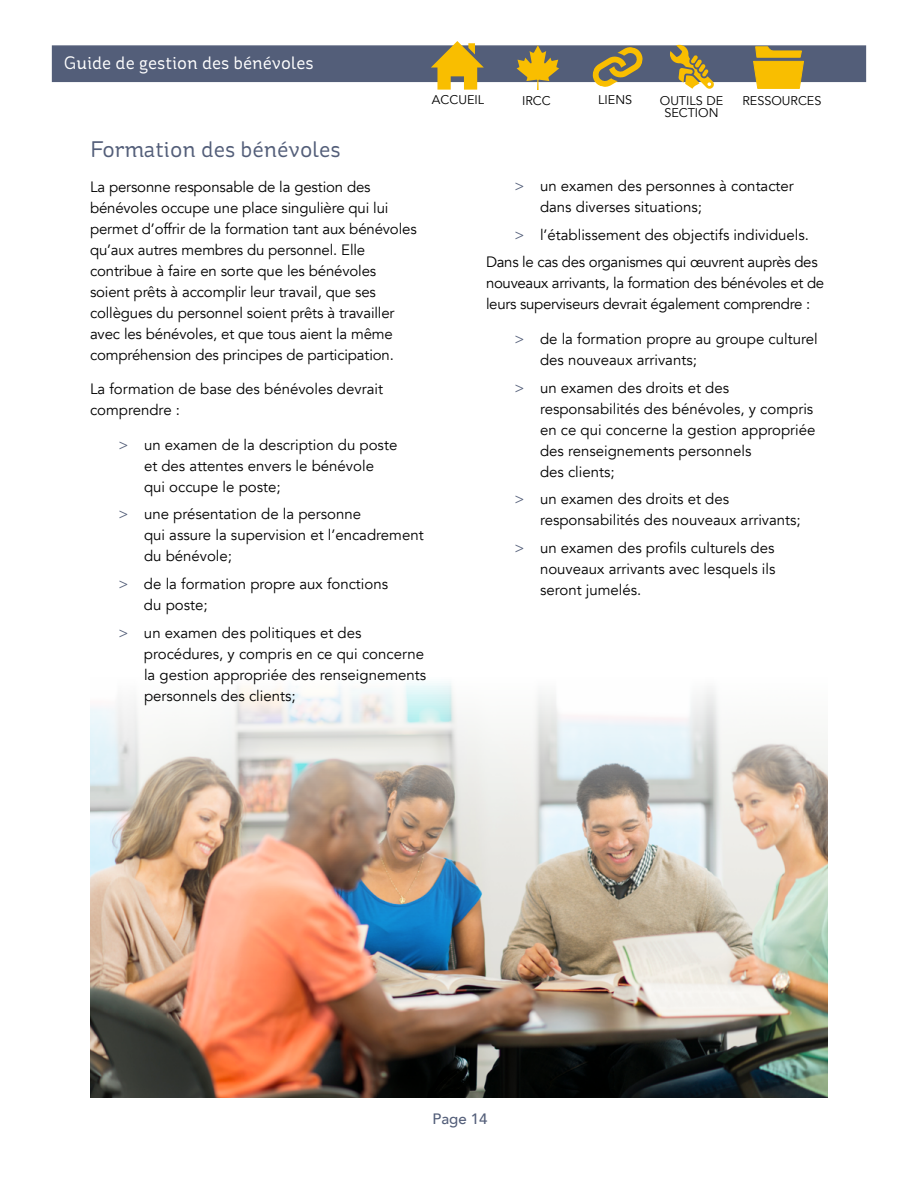
<style>
.page{position:relative;width:918px;height:1188px;background:#fff}
.page>*{position:absolute;margin:0;border:0;box-sizing:border-box;transform-origin:0 0}
.t1{font:22.5px "St Ryde";color:#535e79}
.t2{font:18px "St Ryde";color:#fff}
.t3{font:15px/21px "Avenir";color:#000}
.t4{font:15px/21px "Avenir";letter-spacing:-.02em;color:#000}
.t5{font:500 15px "Avenir";color:#535e79}
.t6{font:12.6px "Avenir";color:#000}
.s1{color:#535e79}
</style>
<div class="page">
<div style="left:52px;top:45px;width:814px;height:37px;background:#535e79;border:2px solid #535e79"></div>
<svg style="left:753px;top:46px;width:51px;height:43px"></svg>
<svg style="left:517px;top:45px;width:42px;height:45px"></svg>
<svg style="left:591px;top:45px;width:53px;height:42px"></svg>
<svg style="left:431px;top:41px;width:53px;height:49px"></svg>
<svg style="left:670px;top:45px;width:44px;height:44px"></svg>
<img style="left:90px;top:683px;width:738px;height:415px">
<p class="t2" style="left:64px;top:52px;width:252px">Guide de gestion des bénévoles</p>
<p class="t6" style="left:432px;top:92px;width:54px">ACCUEIL</p>
<p class="t6" style="left:522px;top:93px;width:30px">IRCC</p>
<p class="t6" style="left:598px;top:92px;width:35px">LIENS</p>
<p class="t6" style="left:660px;top:93px;width:65px">OUTILS DE</p>
<p class="t6" style="left:742px;top:93px;width:80px">RESSOURCES</p>
<p class="t6" style="left:664px;top:105px;width:56px">SECTION</p>
<h1 class="t1" style="left:90px;top:136px;width:252px">Formation des bénévoles</h1>
<p class="t3" style="left:90px;top:176px;width:328px">La personne responsable de la gestion des bénévoles occupe une place singulière qui lui permet d’offrir de la formation tant aux bénévoles qu’aux autres membres du personnel. Elle contribue à faire en sorte que les bénévoles soient prêts à accomplir leur travail, que ses collègues du personnel soient prêts à travailler avec les bénévoles, et que tous aient la même compréhension des principes de participation.</p>
<p class="t3" style="left:90px;top:379px;width:295px">La formation de base des bénévoles devrait comprendre :</p>
<p class="t3" style="left:144px;top:434px;width:255px;text-indent:-26px"><span class="s1">&gt;</span> un examen de la description du poste et des attentes envers le bénévole qui occupe le poste;</p>
<p class="t3" style="left:144px;top:504px;width:281px;text-indent:-26px"><span class="s1">&gt;</span> une présentation de la personne<br>qui assure la supervision et l’encadrement du bénévole;</p>
<p class="t3" style="left:144px;top:574px;width:246px;text-indent:-26px"><span class="s1">&gt;</span> de la formation propre aux fonctions du poste;</p>
<p class="t3" style="left:144px;top:623px;width:284px;text-indent:-26px"><span class="s1">&gt;</span> un examen des politiques et des procédures, y compris en ce qui concerne la gestion appropriée des renseignements personnels des clients;</p>
<p class="t3" style="left:540px;top:176px;width:255px;text-indent:-26px"><span class="s1">&gt;</span> un examen des personnes à contacter dans diverses situations;</p>
<p class="t3" style="left:486px;top:221px;width:333px;line-height:27.8px;text-indent:28px"><span class="s1">&gt;</span> l’établissement des objectifs individuels.<br>Dans le cas des organismes qui œuvrent auprès des</p>
<p class="t4" style="left:486px;top:273px;width:340px">nouveaux arrivants, la formation des bénévoles et de leurs superviseurs devrait également comprendre :</p>
<p class="t3" style="left:540px;top:329px;width:279px;text-indent:-26px"><span class="s1">&gt;</span> de la formation propre au groupe culturel des nouveaux arrivants;</p>
<p class="t3" style="left:540px;top:377px;width:277px;text-indent:-26px"><span class="s1">&gt;</span> un examen des droits et des responsabilités des bénévoles, y compris en ce qui concerne la gestion appropriée des renseignements personnels<br>des clients;</p>
<p class="t3" style="left:540px;top:489px;width:262px;text-indent:-26px"><span class="s1">&gt;</span> un examen des droits et des responsabilités des nouveaux arrivants;</p>
<p class="t3" style="left:540px;top:538px;width:237px;text-align:justify;text-indent:-26px"><span class="s1">&gt;</span> un examen des profils culturels des nouveaux arrivants avec lesquels ils seront jumelés.</p>
<p class="t5" style="left:433px;top:1105px;width:57px">Page 14</p>
</div>
